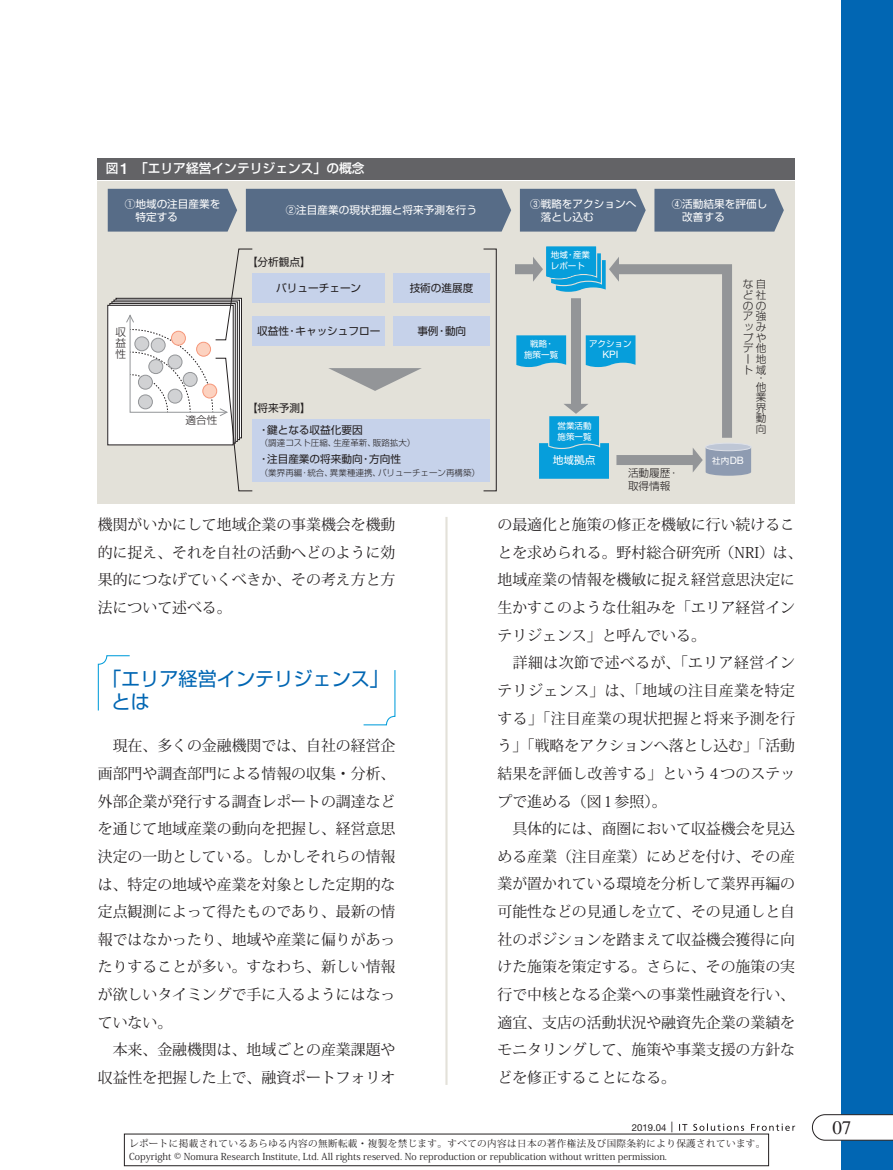
<style>
.page{position:relative;width:893px;height:1170px;background:#fff}
.page>*{position:absolute;margin:0;border:0;box-sizing:border-box;transform-origin:0 0}
.t1{font:19.2px/23.4px "Shin Go Pro";color:#0166b3}
.t2{font:19.2px "Times LT Std";color:#231f20}
.t3{font:14.85px/27.6px "Koz Min Std";color:#231f20}
.t4{font:500 12.75px "Shin Go Pro";color:#fff}
.t5{font:10.65px/21.9px "Shin Go Pro";color:#231f20}
.t6{font:10.65px/12.8px "Shin Go Pro";color:#fff}
.t7{font:300 10.65px/10.6px "Shin Go Pro";color:#231f20}
.t8{font:10.2px "Helvetica Neue LT Std";color:#fff}
.t9{font:9.6px/12.8px "Koz Min Pro";color:#231f20}
.t10{font:9.6px "Helvetica Neue LT Std";color:#231f20}
.t11{font:300 8.55px "Shin Go Pro";color:#231f20}
.t12{font:8.55px/10.6px "Shin Go Pro";color:#fff}
.s1{font-family:"Helvetica Neue LT Std";font-size:15.3px}
.s2{font-family:"Helvetica Neue LT Std";font-size:10.2px}
.s3{font-size:10.65px}
</style>
<div class="page">
<div style="left:842px;top:0;width:51px;height:1169px;background:#0166b3"></div>
<svg style="left:812px;top:1114px;width:81px;height:26px"></svg>
<svg style="left:679px;top:1124px;width:8px;height:6px"></svg>
<svg style="left:693px;top:1123px;width:51px;height:7px"></svg>
<svg style="left:751px;top:1123px;width:44px;height:7px"></svg>
<hr style="left:445px;top:517px;width:3px;height:567px;background:#e3e1d9">
<svg style="left:363px;top:670px;width:33px;height:55px"></svg>
<svg style="left:97px;top:655px;width:33px;height:56px"></svg>
<div style="left:97px;top:158px;width:698px;height:21px;background:#636366"></div>
<div style="left:97px;top:181px;width:698px;height:323px;background:#e3e1d9"></div>
<div style="left:108px;top:189px;width:129px;height:42px;background:#576c87"></div>
<div style="left:246px;top:189px;width:265px;height:42px;background:#576c87"></div>
<div style="left:520px;top:189px;width:126px;height:42px;background:#576c87"></div>
<div style="left:654px;top:189px;width:130px;height:42px;background:#576c87"></div>
<div style="left:108px;top:305px;width:125px;height:140px;background:#fff"></div>
<div style="left:252px;top:273px;width:133px;height:29px;background:#c6d2ea"></div>
<div style="left:252px;top:419px;width:238px;height:62px;background:#c6d2ea"></div>
<div style="left:393px;top:273px;width:97px;height:29px;background:#c6d2ea"></div>
<div style="left:252px;top:316px;width:133px;height:30px;background:#c6d2ea"></div>
<div style="left:393px;top:316px;width:97px;height:30px;background:#c6d2ea"></div>
<svg style="left:126px;top:248px;width:127px;height:243px"></svg>
<svg style="left:328px;top:368px;width:94px;height:23px"></svg>
<svg style="left:515px;top:246px;width:236px;height:232px"></svg>
<div style="left:706px;top:443px;width:45px;height:7px;background:#bfc7d6;border-radius:50%"></div>
<div style="left:705px;top:443px;width:46px;height:8px;border:1px solid #dee1e9;border-radius:50%"></div>
<p class="t4" style="left:106px;top:158px;width:260px">図<span class="s1">1</span> 「エリア経営インテリジェンス」の概念</p>
<p class="t6" style="left:125px;top:196px;width:97px">①地域の注目産業を　特定する</p>
<p class="t6" style="left:286px;top:202px;width:193px">②注目産業の現状把握と将来予測を行う</p>
<p class="t5" style="left:247px;top:249px;width:65px">【分析観点】</p>
<p class="t5" style="left:276px;top:276px;width:87px">バリューチェーン</p>
<p class="t5" style="left:410px;top:276px;width:65px">技術の進展度</p>
<p class="t7" style="left:116px;top:326px;width:12px;text-align:justify">収益性</p>
<p class="t7" style="left:185px;top:413px;width:33px">適合性</p>
<p class="t5" style="left:257px;top:319px;width:125px">収益性・キャッシュフロー</p>
<p class="t5" style="left:417px;top:319px;width:50px">事例・動向</p>
<p class="t5" style="left:259px;top:395px;width:106px;text-indent:-12px">【将来予測】<br>・鍵となる収益化要因</p>
<p class="t11" style="left:260px;top:436px;width:157px">（調達コスト圧縮、生産革新、販路拡大）</p>
<p class="t5" style="left:259px;top:447px;width:144px">・注目産業の将来動向・方向性</p>
<p class="t11" style="left:260px;top:466px;width:222px">（業界再編・統合、異業種連携、バリューチェーン再構築）</p>
<p class="t3" style="left:98px;top:511px;width:299px;text-align:justify">機関がいかにして地域企業の事業機会を機動的に捉え、それを自社の活動へどのように効果的につなげていくべきか、その考え方と方法について述べる。</p>
<p class="t1" style="left:112px;top:664px;width:279px;text-indent:-10px">「エリア経営インテリジェンス」とは</p>
<p class="t3" style="left:98px;top:732px;width:299px">　現在、多くの金融機関では、自社の経営企画部門や調査部門による情報の収集・分析、外部企業が発行する調査レポートの調達などを通じて地域産業の動向を把握し、経営意思決定の一助としている。しかしそれらの情報は、特定の地域や産業を対象とした定期的な定点観測によって得たものであり、最新の情報ではなかったり、地域や産業に偏りがあったりすることが多い。すなわち、新しい情報が欲しいタイミングで手に入るようにはなっていない。<br>　本来、金融機関は、地域ごとの産業課題や収益性を把握した上で、融資ポートフォリオ</p>
<p class="t6" style="left:530px;top:196px;width:108px">③戦略をアクションへ　落とし込む</p>
<p class="t12" style="left:551px;top:248px;width:41px">地域・産業レポート</p>
<p class="t12" style="left:524px;top:337px;width:36px;text-align:center">戦略・施策一覧</p>
<p class="t12" style="left:589px;top:337px;width:44px">アクション</p>
<p class="t8" style="left:602px;top:348px;width:18px">KPI</p>
<p class="t12" style="left:558px;top:419px;width:36px">営業活動施策一覧</p>
<p class="t6" style="left:553px;top:452px;width:44px">地域拠点</p>
<p class="t6" style="left:672px;top:196px;width:97px">④活動結果を評価し　改善する</p>
<p class="t7" style="left:743px;top:278px;width:25px">な自ど社ののア強ッみプやデ他ー<br>ト域</p>
<p class="t7" style="left:756px;top:348px;width:12px;line-height:19.2px">地・</p>
<p class="t7" style="left:756px;top:380px;width:12px;text-align:justify">他業界動向</p>
<p class="t12" style="left:712px;top:454px;width:33px">社内<span class="s2">DB</span></p>
<p class="t7" style="left:628px;top:465px;width:53px;line-height:12.8px">活動履歴・取得情報</p>
<p class="t3" style="left:497px;top:511px;width:307px">の最適化と施策の修正を機敏に行い続けることを求められる。野村総合研究所（NRI）は、地域産業の情報を機敏に捉え経営意思決定に生かすこのような仕組みを「エリア経営インテリジェンス」と呼んでいる。<br>　詳細は次節で述べるが、「エリア経営インテリジェンス」は、「地域の注目産業を特定する」「注目産業の現状把握と将来予測を行う」「戦略をアクションへ落とし込む」「活動結果を評価し改善する」という4つのステップで進める（図1参照）。<br>　具体的には、商圏において収益機会を見込める産業（注目産業）にめどを付け、その産業が置かれている環境を分析して業界再編の可能性などの見通しを立て、その見通しと自社のポジションを踏まえて収益機会獲得に向けた施策を策定する。さらに、その施策の実行で中核となる企業への事業性融資を行い、適宜、支店の活動状況や融資先企業の業績をモニタリングして、施策や事業支援の方針などを修正することになる。</p>
<p class="t10" style="left:632px;top:1121px;width:43px">2019.04 <span class="s3">|</span></p>
<p class="t2" style="left:832px;top:1116px;width:21px">07</p>
<p class="t9" style="left:129px;top:1136px;width:638px">レポートに掲載されているあらゆる内容の無断転載・複製を禁じます。すべての内容は日本の著作権法及び国際条約により保護されています。<br>Copyright © Nomura Research Institute, Ltd. All rights reserved. No reproduction or republication without written permission.</p>
</div>
